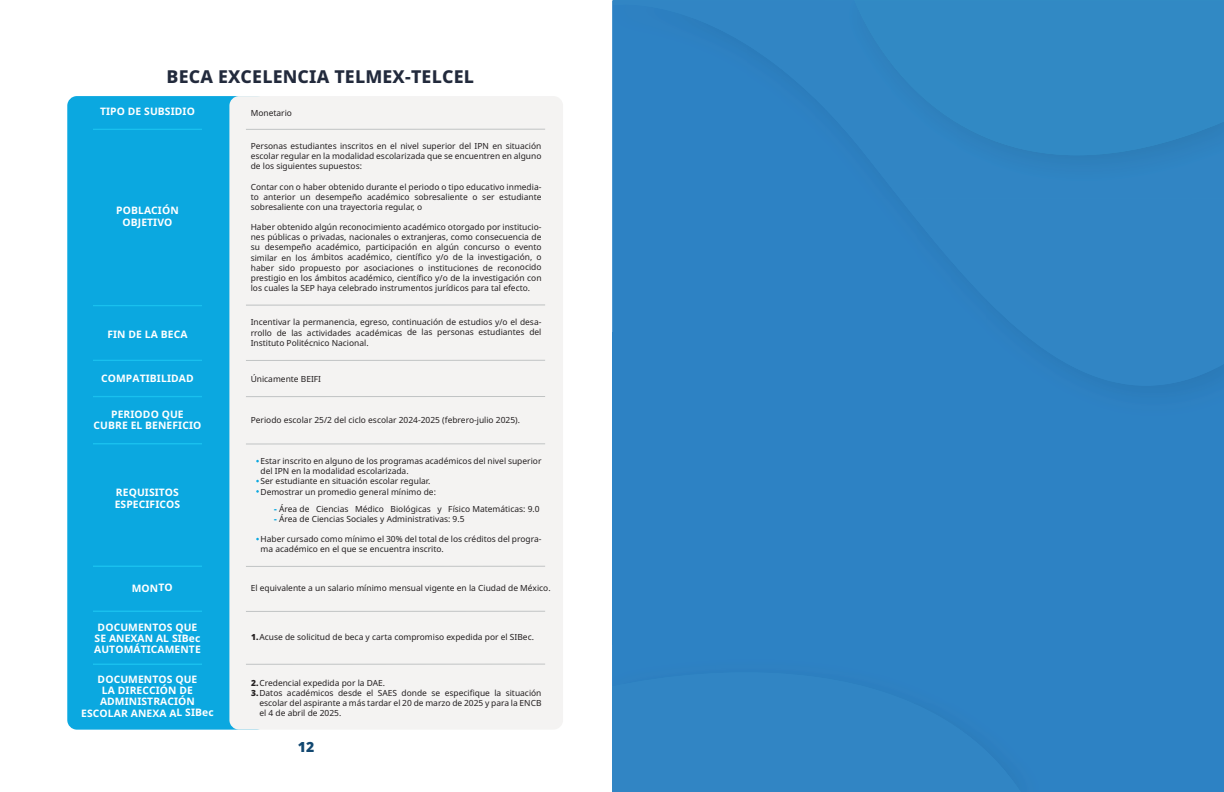
<style>
.page{position:relative;width:1224px;height:792px;background:#fff}
.page>*{position:absolute;margin:0;border:0;box-sizing:border-box;transform-origin:0 0}
.t1{font:800 17.8px "Noto Sans";letter-spacing:.01em;color:#222a3c}
.t2{font:900 14px "Noto Sans";color:#124871}
.t3{font:700 10.3px/11.2px "Noto Sans";letter-spacing:.01em;color:#fff;text-align:center}
.t4{font:8.4px/10.1px "Noto Sans";color:#231f20;text-align:justify}
.s1{font-weight:900;color:#0ba8e0}
.s2{font-weight:900}
</style>
<div class="page">
<div style="left:612px;top:432px;width:612px;height:360px;background:#2d82c4"></div>
<div style="left:612px;top:0;width:136px;height:432px;background:#2d82c4"></div>
<div style="left:748px;top:386px;width:34px;height:46px;background:#2d82c4"></div>
<div style="left:782px;top:386px;width:34px;height:46px;background:#2d82c4"></div>
<div style="left:816px;top:386px;width:34px;height:46px;background:#2d82c4"></div>
<div style="left:850px;top:386px;width:68px;height:46px;background:#2d82c4"></div>
<div style="left:918px;top:386px;width:34px;height:46px;background:#2d82c4"></div>
<div style="left:952px;top:386px;width:34px;height:46px;background:#2d82c4"></div>
<div style="left:986px;top:386px;width:68px;height:46px;background:#2d82c4"></div>
<div style="left:1054px;top:386px;width:34px;height:46px;background:#2d82c4"></div>
<div style="left:1191px;top:386px;width:33px;height:46px;background:#2d82c4"></div>
<div style="left:1088px;top:386px;width:103px;height:46px;background:#2d81c3"></div>
<div style="left:613px;top:0;width:611px;height:386px;background:#2d82c4"></div>
<div style="left:825px;top:166px;width:66px;height:33px;background:#2d82c4"></div>
<div style="left:825px;top:0;width:66px;height:166px;background:#3185c4"></div>
<img style="left:891px;top:155px;width:34px;height:44px">
<img style="left:925px;top:155px;width:33px;height:44px">
<img style="left:958px;top:155px;width:33px;height:44px">
<img style="left:1191px;top:155px;width:33px;height:44px">
<div style="left:991px;top:155px;width:200px;height:44px;background:#3185c4"></div>
<img style="left:874px;top:165px;width:18px;height:23px">
<div style="left:854px;top:0;width:370px;height:155px;background:#3189c4"></div>
<div style="left:612px;top:645px;width:103px;height:27px;background:#2d82c4"></div>
<div style="left:715px;top:645px;width:346px;height:29px;background:#2d82c4"></div>
<img style="left:1021px;top:674px;width:40px;height:30px">
<img style="left:1021px;top:704px;width:40px;height:29px">
<img style="left:1021px;top:733px;width:40px;height:30px">
<img style="left:1021px;top:763px;width:40px;height:29px">
<div style="left:612px;top:672px;width:409px;height:120px;background:#3185c4"></div>
<div style="left:67px;top:96px;width:199px;height:634px;background:#0ba8e0;border-radius:10px"></div>
<div style="left:229px;top:96px;width:334px;height:634px;background:#f4f3f2;border-radius:10px"></div>
<hr style="left:246px;top:304px;width:299px;height:2px;background:#bdc0c1">
<hr style="left:246px;top:129px;width:299px;height:1px;background:#bdc0c1">
<hr style="left:246px;top:443px;width:299px;height:1px;background:#bdc0c1">
<hr style="left:246px;top:566px;width:299px;height:1px;background:#bdc0c1">
<hr style="left:93px;top:129px;width:109px;height:1px;background:#19c0ee">
<hr style="left:93px;top:566px;width:109px;height:1px;background:#19c0ee">
<hr style="left:93px;top:305px;width:109px;height:1px;background:#19c0ee">
<hr style="left:246px;top:360px;width:299px;height:1px;background:#bdc0c1">
<hr style="left:93px;top:360px;width:109px;height:1px;background:#19c0ee">
<hr style="left:246px;top:396px;width:299px;height:1px;background:#bdc0c1">
<hr style="left:93px;top:396px;width:109px;height:1px;background:#19c0ee">
<hr style="left:93px;top:444px;width:109px;height:1px;background:#19c0ee">
<hr style="left:93px;top:443px;width:109px;height:1px;background:#19c0ee">
<hr style="left:246px;top:611px;width:299px;height:1px;background:#bdc0c1">
<hr style="left:246px;top:664px;width:299px;height:1px;background:#bdc0c1">
<hr style="left:93px;top:611px;width:109px;height:1px;background:#19c0ee">
<hr style="left:93px;top:663px;width:109px;height:2px;background:#19c0ee">
<h1 class="t1" style="left:167px;top:65px;width:309px">BECA EXCELENCIA TELMEX-TELCEL</h1>
<p class="t3" style="left:100px;top:106px;width:96px">TIPO DE SUBSIDIO</p>
<p class="t4" style="left:251px;top:108px;width:43px">Monetario</p>
<p class="t3" style="left:116px;top:205px;width:64px">POBLACIÓN<br>OBJETIVO</p>
<p class="t3" style="left:107px;top:329px;width:82px">FIN DE LA BECA</p>
<p class="t3" style="left:101px;top:373px;width:94px">COMPATIBILIDAD</p>
<p class="t3" style="left:94px;top:409px;width:109px">PERIODO QUE<br>CUBRE EL BENEFICIO</p>
<p class="t3" style="left:115px;top:487px;width:67px;text-align:left">REQUISITOS<br>ESPECIFICOS</p>
<p class="t4" style="left:251px;top:141px;width:292px">Personas estudiantes inscritos en el nivel superior del IPN en situación escolar regular en la modalidad escolarizada que se encuentren en alguno de los siguientes supuestos:</p>
<p class="t4" style="left:251px;top:182px;width:292px">Contar con o haber obtenido durante el periodo o tipo educativo inmedia&shy;to anterior un desempeño académico sobresaliente o ser estudiante sobresaliente con una trayectoria regular, o</p>
<p class="t4" style="left:251px;top:222px;width:292px">Haber obtenido algún reconocimiento académico otorgado por institucio&shy;nes públicas o privadas, nacionales o extranjeras, como consecuencia de su desempeño académico, participación en algún concurso o evento similar en los ámbitos académico, científico y/o de la investigación, o haber sido propuesto por asociaciones o instituciones de reconocido prestigio en los ámbitos académico, científico y/o de la investigación con los cuales la SEP haya celebrado instrumentos jurídicos para tal efecto.</p>
<p class="t4" style="left:251px;top:317px;width:292px">Incentivar la permanencia, egreso, continuación de estudios y/o el desa&shy;rrollo de las actividades académicas de las personas estudiantes del Instituto Politécnico Nacional.</p>
<p class="t4" style="left:251px;top:374px;width:72px">Únicamente BEIFI</p>
<p class="t4" style="left:251px;top:415px;width:271px">Periodo escolar 25/2 del ciclo escolar 2024-2025 (febrero-julio 2025).</p>
<p class="t4" style="left:261px;top:456px;width:282px;text-align:left">Estar inscrito en alguno de los programas académicos del nivel superior del IPN en la modalidad escolarizada.<br>Ser estudiante en situación escolar regular.<br>Demostrar un promedio general mínimo de:</p>
<p class="t4" style="left:261px;top:534px;width:283px">Haber cursado como mínimo el 30% del total de los créditos del progra&shy;ma académico en el que se encuentra inscrito.</p>
<p class="t4" style="left:274px;top:504px;width:267px"><span class="s1">-</span> Área de Ciencias Médico Biológicas y Físico Matemáticas: 9.0</p>
<p class="t4" style="left:274px;top:514px;width:192px"><span class="s1">-</span> Área de Ciencias Sociales y Administrativas: 9.5</p>
<p class="t3" style="left:132px;top:582px;width:42px">MONTO</p>
<p class="t4" style="left:251px;top:583px;width:301px">El equivalente a un salario mínimo mensual vigente en la Ciudad de México.</p>
<p class="t4" style="left:251px;top:632px;width:284px"><span class="s2">1.</span>Acuse de solicitud de beca y carta compromiso expedida por el SIBec.</p>
<p class="t3" style="left:94px;top:621px;width:108px">DOCUMENTOS QUE<br>SE ANEXAN AL SIBec<br>AUTOMÁTICAMENTE</p>
<p class="t3" style="left:81px;top:673px;width:134px">DOCUMENTOS QUE<br>LA DIRECCIÓN DE<br>ADMINISTRACIÓN<br>ESCOLAR ANEXA AL SIBec</p>
<p class="t4" style="left:251px;top:678px;width:135px"><span class="s2">2.</span>Credencial expedida por la DAE.</p>
<p class="t4" style="left:251px;top:688px;width:292px"><span class="s2">3.</span>Datos académicos desde el SAES donde se especifique la situación</p>
<p class="t4" style="left:259px;top:698px;width:284px">escolar del aspirante a más tardar el 20 de marzo de 2025 y para la ENCB</p>
<p class="t4" style="left:259px;top:708px;width:83px">el 4 de abril de 2025.</p>
<h2 class="t2" style="left:298px;top:737px;width:18px">12</h2>
</div>
